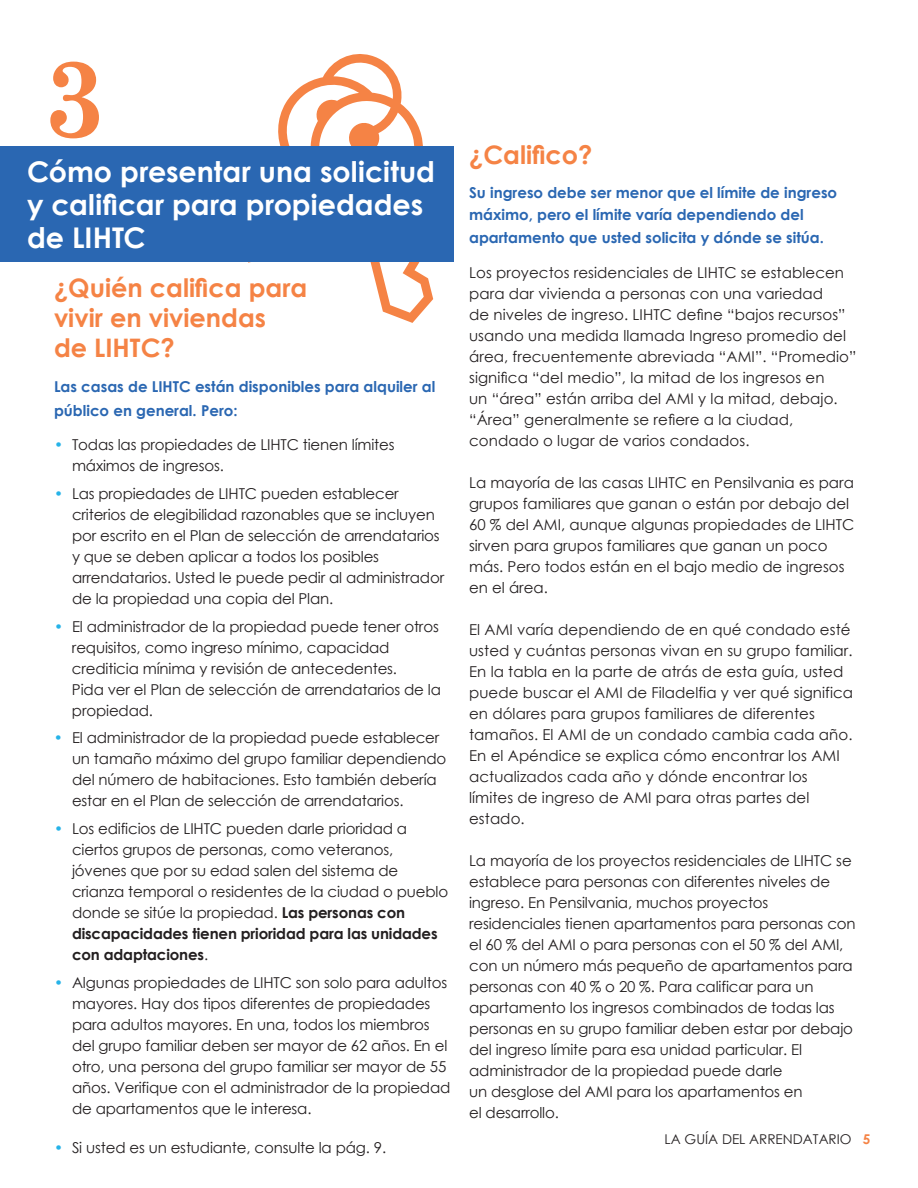
<style>
.page{position:relative;width:918px;height:1188px;background:#fff}
.page>*{position:absolute;margin:0;border:0;box-sizing:border-box;transform-origin:0 0}
.t1{font:700 108px "Century Schoolbook";color:#f58345}
.t2{font:700 28.5px/33px "Century Gothic";color:#fff}
.t3{font:700 25.5px/30px "Century Gothic";color:#f58345}
.t4{font:15px/21px "Century Gothic";letter-spacing:-.01em;color:#231f20}
.t5{font:700 15px/24px "Century Gothic";color:#2a67b2}
.t6{font:13.5px "Century Gothic";color:#231f20}
.s1{color:#26b3e8}
.s2{font-weight:700}
.s3{font-weight:700;color:#f58345}
</style>
<div class="page">
<svg style="left:240px;top:54px;width:193px;height:269px"></svg>
<div style="left:0;top:146px;width:454px;height:115px;background:#2a67b2"></div>
<p class="t1" style="left:43px;top:32px;width:63px">3</p>
<p class="t2" style="left:27px;top:154px;width:409px">Cómo presentar una solicitud y calificar para propiedades de LIHTC</p>
<p class="t3" style="left:54px;top:272px;width:255px">¿Quién califica para vivir en viviendas<br>de LIHTC?</p>
<p class="t5" style="left:54px;top:373px;width:383px">Las casas de LIHTC están disponibles para alquiler al público en general. Pero:</p>
<p class="t4" style="left:72px;top:434px;width:324px;text-indent:-18px"><span class="s1">•</span> Todas las propiedades de LIHTC tienen límites máximos de ingresos.</p>
<p class="t4" style="left:72px;top:483px;width:374px;text-indent:-18px"><span class="s1">•</span> Las propiedades de LIHTC pueden establecer criterios de elegibilidad razonables que se incluyen por escrito en el Plan de selección de arrendatarios y que se deben aplicar a todos los posibles arrendatarios. Usted le puede pedir al administrador de la propiedad una copia del Plan.</p>
<p class="t4" style="left:72px;top:615px;width:371px;text-indent:-18px"><span class="s1">•</span> El administrador de la propiedad puede tener otros requisitos, como ingreso mínimo, capacidad crediticia mínima y revisión de antecedentes.<br>Pida ver el Plan de selección de arrendatarios de la propiedad.</p>
<p class="t4" style="left:72px;top:727px;width:376px;text-indent:-18px"><span class="s1">•</span> El administrador de la propiedad puede establecer un tamaño máximo del grupo familiar dependiendo del número de habitaciones. Esto también debería estar en el Plan de selección de arrendatarios.</p>
<p class="t4" style="left:72px;top:818px;width:378px;text-indent:-18px"><span class="s1">•</span> Los edificios de LIHTC pueden darle prioridad a ciertos grupos de personas, como veteranos, jóvenes que por su edad salen del sistema de crianza temporal o residentes de la ciudad o pueblo donde se sitúe la propiedad. <span class="s2">Las personas con discapacidades tienen prioridad para las unidades con adaptaciones</span>.</p>
<p class="t4" style="left:72px;top:972px;width:380px;text-indent:-18px"><span class="s1">•</span> Algunas propiedades de LIHTC son solo para adultos mayores. Hay dos tipos diferentes de propiedades para adultos mayores. En una, todos los miembros del grupo familiar deben ser mayor de 62 años. En el otro, una persona del grupo familiar ser mayor de 55 años. Verifique con el administrador de la propiedad de apartamentos que le interesa.</p>
<p class="t4" style="left:54px;top:1137px;width:334px"><span class="s1">•</span> Si usted es un estudiante, consulte la pág. 9.</p>
<p class="t3" style="left:469px;top:138px;width:125px">¿Califico?</p>
<p class="t5" style="left:469px;top:181px;width:370px;line-height:21.8px">Su ingreso debe ser menor que el límite de ingreso máximo, pero el límite varía dependiendo del</p>
<p class="t5" style="left:469px;top:225px;width:356px">apartamento que usted solicita y dónde se sitúa.</p>
<p class="t4" style="left:469px;top:261px;width:389px">Los proyectos residenciales de LIHTC se establecen para dar vivienda a personas con una variedad<br>de niveles de ingreso. LIHTC define “bajos recursos” usando una medida llamada Ingreso promedio del área, frecuentemente abreviada “AMI”. “Promedio” significa “del medio”, la mitad de los ingresos en<br>un “área” están arriba del AMI y la mitad, debajo. “Área” generalmente se refiere a la ciudad, condado o lugar de varios condados.</p>
<p class="t4" style="left:469px;top:471px;width:387px">La mayoría de las casas LIHTC en Pensilvania es para grupos familiares que ganan o están por debajo del 60 % del AMI, aunque algunas propiedades de LIHTC sirven para grupos familiares que ganan un poco más. Pero todos están en el bajo medio de ingresos en el área.</p>
<p class="t4" style="left:469px;top:618px;width:386px">El AMI varía dependiendo de en qué condado esté usted y cuántas personas vivan en su grupo familiar.<br>En la tabla en la parte de atrás de esta guía, usted puede buscar el AMI de Filadelfia y ver qué significa en dólares para grupos familiares de diferentes tamaños. El AMI de un condado cambia cada año.<br>En el Apéndice se explica cómo encontrar los AMI actualizados cada año y dónde encontrar los límites de ingreso de AMI para otras partes del estado.</p>
<p class="t4" style="left:469px;top:849px;width:388px">La mayoría de los proyectos residenciales de LIHTC se establece para personas con diferentes niveles de ingreso. En Pensilvania, muchos proyectos residenciales tienen apartamentos para personas con el 60 % del AMI o para personas con el 50 % del AMI, con un número más pequeño de apartamentos para personas con 40 % o 20 %. Para calificar para un apartamento los ingresos combinados de todas las personas en su grupo familiar deben estar por debajo del ingreso límite para esa unidad particular. El administrador de la propiedad puede darle<br>un desglose del AMI para los apartamentos en<br>el desarrollo.</p>
<p class="t6" style="left:665px;top:1129px;width:207px">LA GUÍA DEL ARRENDATARIO <span class="s3">5</span></p>
</div>
